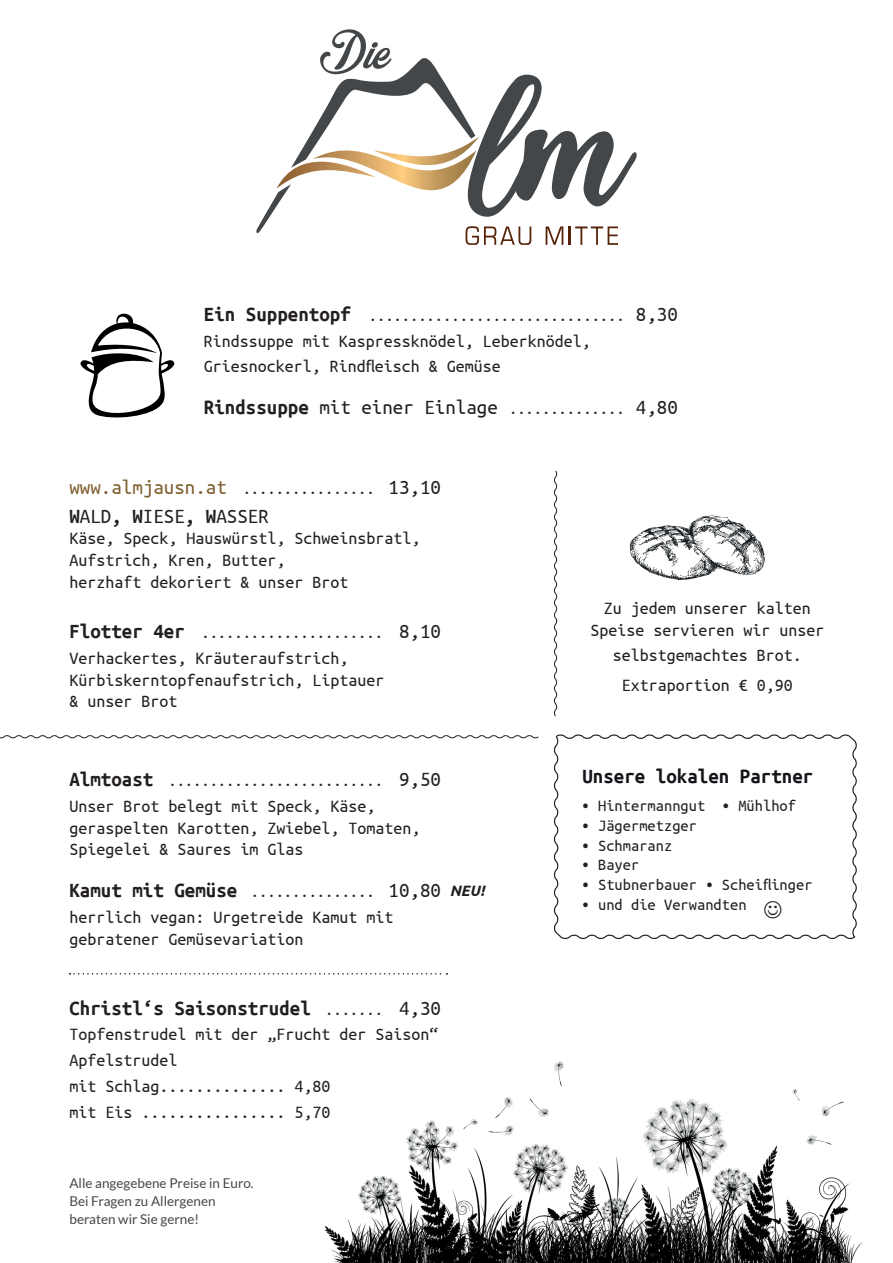
<style>
.page{position:relative;width:893px;height:1263px;background:#fff}
.page>*{position:absolute;margin:0;border:0;box-sizing:border-box;transform-origin:0 0}
.t1{font:21px "Ubuntu Mono";color:#231f20}
.t2{font:700 21px "Ubuntu Mono";color:#231f20}
.t3{font:700 21px "Ubuntu Mono";color:#15141a}
.t4{font:18px/21.6px "Ubuntu Mono";color:#231f20}
.t5{font:16.5px "Ubuntu Mono";color:#231f20}
.t6{font:italic 700 15px "Ubuntu";color:#231f20}
.t7{font:13.5px/18px "Lato";color:#454849}
.s1{font-weight:700;font-size:21px}
.s2{font-size:21px}
.s3{font-weight:700}
.s4{font-size:16.5px}
.s5{font-size:21px;color:#805f31}
.s6{font-weight:400;font-size:16.5px}
.s7{font-weight:400}
</style>
<div class="page">
<img style="left:325px;top:1061px;width:538px;height:202px">
<svg style="left:80px;top:313px;width:95px;height:105px"></svg>
<svg style="left:630px;top:515px;width:135px;height:65px"></svg>
<svg style="left:553px;top:734px;width:304px;height:205px"></svg>
<svg style="left:554px;top:470px;width:4px;height:247px"></svg>
<svg style="left:0;top:735px;width:539px;height:4px"></svg>
<svg style="left:69px;top:973px;width:378px;height:1px"></svg>
<svg style="left:256px;top:29px;width:381px;height:216px"></svg>
<svg style="left:764px;top:901px;width:17px;height:17px"></svg>
<p class="t5" style="left:204px;top:307px;width:475px"><span class="s1">Ein Suppentopf</span> ............................... <span class="s2">8,30</span></p>
<p class="t4" style="left:204px;top:328px;width:389px;line-height:25.2px">Rindssuppe mit Kaspressknödel, Leberknödel,<br>Griesnockerl, Rindfleisch &amp; Gemüse</p>
<p class="t1" style="left:204px;top:397px;width:475px"><span class="s3">Rindssuppe</span> mit einer Einlage <span class="s4">..............</span> 4,80</p>
<p class="t5" style="left:69px;top:480px;width:373px"><span class="s5">www.almjausn.at</span> ................ <span class="s2">13,10</span></p>
<p class="t1" style="left:69px;top:505px;width:201px"><span class="s3">W</span>ALD<span class="s3">, W</span>IESE<span class="s3">, W</span>ASSER</p>
<p class="t4" style="left:69px;top:528px;width:352px">Käse, Speck, Hauswürstl, Schweinsbratl,<br>Aufstrich, Kren, Butter,<br>herzhaft dekoriert &amp; unser Brot</p>
<p class="t5" style="left:69px;top:625px;width:373px"><span class="s1">Flotter 4er</span> ...................... <span class="s2">8,10</span></p>
<p class="t4" style="left:69px;top:647px;width:316px">Verhackertes, Kräuteraufstrich,<br>Kürbiskerntopfenaufstrich, Liptauer &amp; unser Brot</p>
<p class="t5" style="left:69px;top:772px;width:373px"><span class="s1">Almtoast</span> .......................... <span class="s2">9,50</span></p>
<p class="t4" style="left:69px;top:795px;width:352px">Unser Brot belegt mit Speck, Käse, geraspelten Karotten, Zwiebel, Tomaten,<br>Spiegelei &amp; Saures im Glas</p>
<p class="t5" style="left:69px;top:884px;width:373px"><span class="s1">Kamut mit Gemüse</span> ............... <span class="s2">10,80</span></p>
<p class="t4" style="left:69px;top:906px;width:325px">herrlich vegan: Urgetreide Kamut mit gebratener Gemüsevariation</p>
<p class="t6" style="left:450px;top:882px;width:36px">NEU!</p>
<p class="t2" style="left:69px;top:997px;width:373px">Christl‘s Saisonstrudel <span class="s6">.......</span> <span class="s7">4,30</span></p>
<p class="t4" style="left:69px;top:1021px;width:370px;line-height:25.8px">Topfenstrudel mit der „Frucht der Saison“<br>Apfelstrudel<br>mit Schlag.............. 4,80<br>mit Eis ................ 5,70</p>
<p class="t7" style="left:69px;top:1174px;width:186px">Alle angegebene Preise in Euro.<br>Bei Fragen zu Allergenen beraten wir Sie gerne!</p>
<p class="t4" style="left:590px;top:597px;width:235px;text-align:center">Zu jedem unserer kalten<br>Speise servieren wir unser</p>
<p class="t4" style="left:613px;top:640px;width:190px;line-height:30.2px;text-align:center">selbstgemachtes Brot.<br>Extraportion € 0,90</p>
<p class="t3" style="left:582px;top:766px;width:232px">Unsere lokalen Partner</p>
<p class="t5" style="left:582px;top:797px;width:216px">• Hintermanngut • Mühlhof</p>
<p class="t5" style="left:582px;top:817px;width:117px">• Jägermetzger</p>
<p class="t5" style="left:582px;top:837px;width:92px">• Schmaranz</p>
<p class="t5" style="left:582px;top:857px;width:59px">• Bayer</p>
<p class="t5" style="left:582px;top:876px;width:232px">• Stubnerbauer • Scheiflinger</p>
<p class="t5" style="left:582px;top:896px;width:166px">• und die Verwandten</p>
</div>
